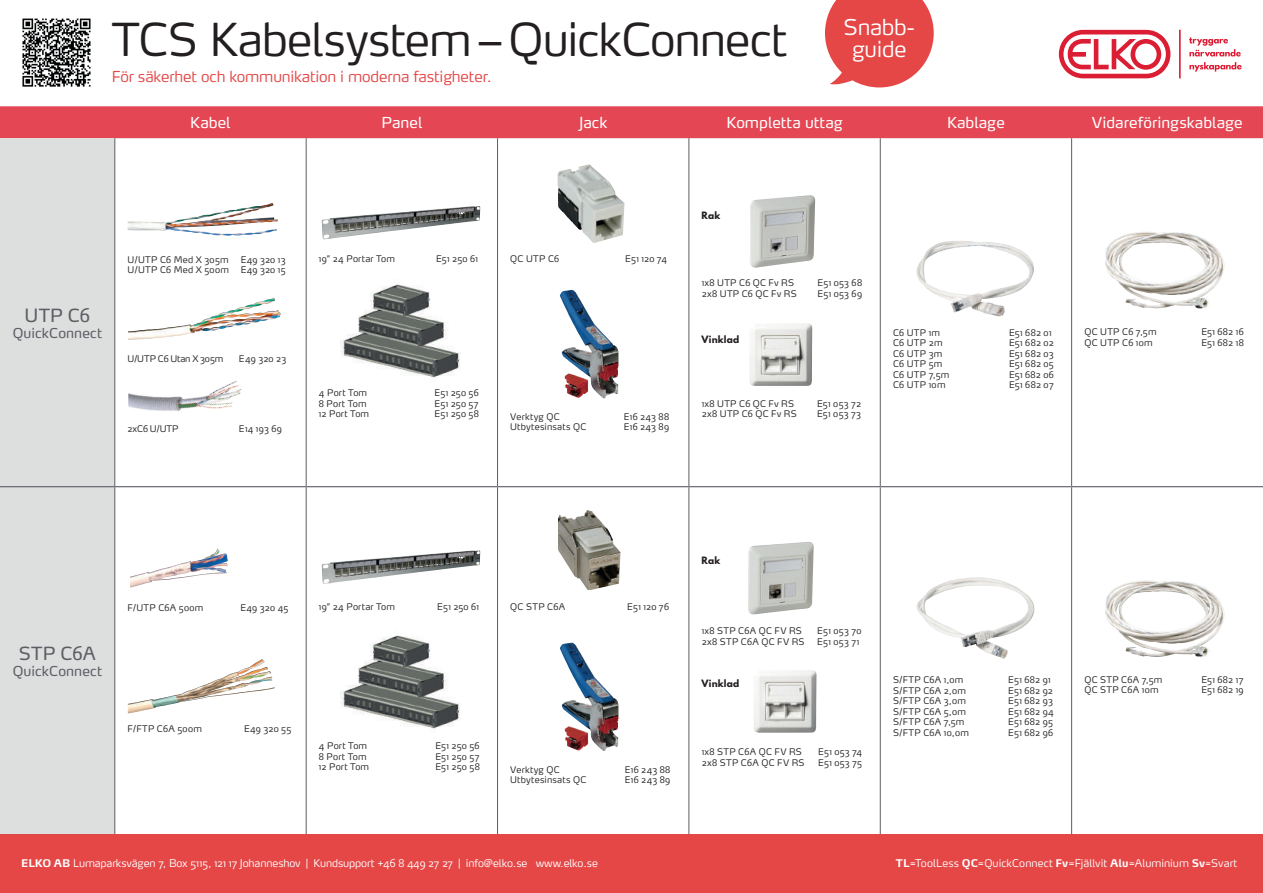
<style>
.page{position:relative;width:1263px;height:893px;background:#fff}
.page>*{position:absolute;margin:0;border:0;box-sizing:border-box;transform-origin:0 0}
.t1{font:300 45px "Max OT";letter-spacing:-.02em;color:#231f20}
.t2{font:300 21.6px/21.6px "Max OT";letter-spacing:-.01em;color:#fff;text-align:center}
.t3{font:18px "Max OT";letter-spacing:.01em;color:#5b5e63}
.t4{font:15px "Max OT";color:#fff}
.t5{font:300 15px "Max OT";letter-spacing:-.01em;color:#e54646}
.t6{font:13.5px "Max OT";letter-spacing:.01em;color:#5b5e63}
.t7{font:300 10.5px "Max OT";letter-spacing:-.01em;color:#fff}
.t8{font:300 9px/10.5px "Max OT";letter-spacing:.03em;color:#231f20}
.t9{font:700 9px "League Spartan";letter-spacing:.02em;color:#231f20}
.t10{font:300 9px "Max OT";letter-spacing:-.01em;color:#231f20}
.s1{font-weight:700}
</style>
<div class="page">
<div style="left:0;top:106px;width:1263px;height:32px;background:#e44653"></div>
<div style="left:0;top:138px;width:115px;height:696px;background:#dddede"></div>
<hr style="left:115px;top:138px;width:1px;height:348px;background:#5b5e63">
<hr style="left:306px;top:138px;width:1px;height:348px;background:#5b5e63">
<hr style="left:497px;top:138px;width:1px;height:348px;background:#5b5e63">
<hr style="left:689px;top:138px;width:1px;height:348px;background:#5b5e63">
<hr style="left:880px;top:138px;width:1px;height:348px;background:#5b5e63">
<hr style="left:1071px;top:138px;width:1px;height:348px;background:#5b5e63">
<hr style="left:115px;top:487px;width:1px;height:348px;background:#5b5e63">
<hr style="left:306px;top:487px;width:1px;height:348px;background:#5b5e63">
<hr style="left:497px;top:487px;width:1px;height:348px;background:#5b5e63">
<hr style="left:689px;top:487px;width:1px;height:348px;background:#5b5e63">
<hr style="left:880px;top:487px;width:1px;height:348px;background:#5b5e63">
<hr style="left:1071px;top:487px;width:1px;height:348px;background:#5b5e63">
<hr style="left:0;top:486px;width:115px;height:1px;background:#5b5e63">
<hr style="left:115px;top:486px;width:191px;height:1px;background:#5b5e63">
<hr style="left:306px;top:486px;width:191px;height:1px;background:#5b5e63">
<hr style="left:497px;top:486px;width:192px;height:1px;background:#5b5e63">
<hr style="left:689px;top:486px;width:191px;height:1px;background:#5b5e63">
<hr style="left:880px;top:486px;width:191px;height:1px;background:#5b5e63">
<hr style="left:1071px;top:486px;width:192px;height:1px;background:#5b5e63">
<div style="left:0;top:834px;width:1263px;height:59px;background:#e54646"></div>
<img style="left:22px;top:18px;width:69px;height:69px">
<svg style="left:1059px;top:30px;width:111px;height:48px"></svg>
<svg style="left:1189px;top:37px;width:52px;height:35px"></svg>
<hr style="left:1179px;top:30px;width:2px;height:48px;background:#dc1a32">
<svg style="left:825px;top:0;width:109px;height:87px"></svg>
<img style="left:558px;top:164px;width:67px;height:79px">
<img style="left:558px;top:510px;width:63px;height:80px">
<img style="left:560px;top:290px;width:58px;height:108px">
<img style="left:560px;top:642px;width:58px;height:109px">
<img style="left:750px;top:195px;width:65px;height:73px">
<img style="left:750px;top:323px;width:63px;height:63px">
<img style="left:748px;top:542px;width:66px;height:73px">
<img style="left:754px;top:670px;width:63px;height:63px">
<img style="left:128px;top:660px;width:133px;height:53px">
<img style="left:133px;top:549px;width:85px;height:27px">
<img style="left:322px;top:550px;width:158px;height:34px">
<img style="left:322px;top:206px;width:158px;height:33px">
<img style="left:340px;top:635px;width:120px;height:95px">
<img style="left:340px;top:284px;width:120px;height:95px">
<img style="left:916px;top:241px;width:118px;height:75px">
<img style="left:1105px;top:232px;width:120px;height:77px">
<img style="left:916px;top:577px;width:119px;height:82px">
<img style="left:128px;top:203px;width:150px;height:33px">
<img style="left:128px;top:298px;width:151px;height:34px">
<img style="left:128px;top:332px;width:114px;height:79px">
<img style="left:1105px;top:580px;width:120px;height:77px">
<h1 class="t1" style="left:112px;top:10px;width:677px">TCS Kabelsystem–QuickConnect</h1>
<h3 class="t5" style="left:112px;top:67px;width:382px">För säkerhet och kommunikation i moderna fastigheter.</h3>
<h2 class="t2" style="left:843px;top:16px;width:73px">Snabb&shy;guide</h2>
<h3 class="t4" style="left:190px;top:113px;width:42px">Kabel</h3>
<h3 class="t4" style="left:381px;top:113px;width:43px">Panel</h3>
<h3 class="t4" style="left:579px;top:113px;width:30px">Jack</h3>
<h3 class="t4" style="left:726px;top:113px;width:118px">Kompletta uttag</h3>
<h3 class="t4" style="left:947px;top:113px;width:59px">Kablage</h3>
<h3 class="t4" style="left:1092px;top:113px;width:152px">Vidareföringskablage</h3>
<h3 class="t3" style="left:25px;top:304px;width:67px">UTP C6</h3>
<h3 class="t6" style="left:13px;top:324px;width:91px">QuickConnect</h3>
<p class="t8" style="left:128px;top:254px;width:103px">U/UTP C6 Med X 305m<br>U/UTP C6 Med X 500m</p>
<p class="t8" style="left:241px;top:254px;width:46px">E49 320 13<br>E49 320 15</p>
<p class="t10" style="left:128px;top:353px;width:97px">U/UTP C6 Utan X 305m</p>
<p class="t8" style="left:239px;top:353px;width:49px">E49 320 23</p>
<p class="t8" style="left:128px;top:423px;width:52px">2xC6 U/UTP</p>
<p class="t8" style="left:239px;top:423px;width:44px">E14 193 69</p>
<p class="t8" style="left:319px;top:253px;width:78px">19” 24 Portar Tom</p>
<p class="t8" style="left:436px;top:253px;width:43px">E51 250 61</p>
<p class="t8" style="left:510px;top:254px;width:50px">QC UTP C6</p>
<p class="t8" style="left:625px;top:254px;width:43px">E51 120 74</p>
<p class="t8" style="left:319px;top:388px;width:52px">4 Port Tom<br>8 Port Tom<br>12 Port Tom</p>
<p class="t8" style="left:435px;top:388px;width:46px;text-align:justify">E51 250 56<br>E51 250 57<br>E51 250 58</p>
<p class="t8" style="left:510px;top:411px;width:78px">Verktyg QC<br>Utbytesinsats QC</p>
<p class="t8" style="left:624px;top:411px;width:47px">E16 243 88<br>E16 243 89</p>
<p class="t9" style="left:702px;top:209px;width:20px">Rak</p>
<p class="t8" style="left:702px;top:278px;width:97px">1x8 UTP C6 QC Fv RS<br>2x8 UTP C6 QC Fv RS</p>
<p class="t8" style="left:817px;top:278px;width:46px">E51 053 68<br>E51 053 69</p>
<p class="t9" style="left:702px;top:332px;width:39px">Vinklad</p>
<p class="t8" style="left:702px;top:398px;width:97px">1x8 UTP C6 QC Fv RS<br>2x8 UTP C6 QC Fv RS</p>
<p class="t8" style="left:817px;top:398px;width:46px">E51 053 72<br>E51 053 73</p>
<p class="t8" style="left:893px;top:327px;width:58px">C6 UTP 1m<br>C6 UTP 2m<br>C6 UTP 3m<br>C6 UTP 5m<br>C6 UTP 7,5m<br>C6 UTP 10m</p>
<p class="t8" style="left:1009px;top:327px;width:46px">E51 682 01<br>E51 682 02<br>E51 682 03<br>E51 682 05<br>E51 682 06<br>E51 682 07</p>
<p class="t8" style="left:1084px;top:326px;width:74px">QC UTP C6 7,5m<br>QC UTP C6 10m</p>
<p class="t8" style="left:1201px;top:326px;width:44px">E51 682 16<br>E51 682 18</p>
<h3 class="t3" style="left:19px;top:642px;width:78px">STP C6A</h3>
<h3 class="t6" style="left:13px;top:662px;width:91px">QuickConnect</h3>
<p class="t8" style="left:128px;top:602px;width:77px">F/UTP C6A 500m</p>
<p class="t8" style="left:240px;top:602px;width:49px">E49 320 45</p>
<p class="t8" style="left:319px;top:602px;width:78px">19” 24 Portar Tom</p>
<p class="t8" style="left:437px;top:602px;width:43px">E51 250 61</p>
<p class="t8" style="left:128px;top:724px;width:76px">F/FTP C6A 500m</p>
<p class="t8" style="left:244px;top:724px;width:49px">E49 320 55</p>
<p class="t8" style="left:319px;top:741px;width:52px">4 Port Tom<br>8 Port Tom<br>12 Port Tom</p>
<p class="t8" style="left:435px;top:741px;width:46px;text-align:justify">E51 250 56<br>E51 250 57<br>E51 250 58</p>
<p class="t8" style="left:510px;top:602px;width:56px">QC STP C6A</p>
<p class="t8" style="left:627px;top:602px;width:43px">E51 120 76</p>
<p class="t8" style="left:510px;top:764px;width:78px">Verktyg QC<br>Utbytesinsats QC</p>
<p class="t8" style="left:625px;top:764px;width:47px">E16 243 88<br>E16 243 89</p>
<p class="t9" style="left:702px;top:553px;width:20px">Rak</p>
<p class="t8" style="left:702px;top:625px;width:104px">1x8 STP C6A QC FV RS<br>2x8 STP C6A QC FV RS</p>
<p class="t8" style="left:817px;top:625px;width:46px">E51 053 70<br>E51 053 71</p>
<p class="t9" style="left:702px;top:676px;width:39px">Vinklad</p>
<p class="t8" style="left:893px;top:675px;width:77px">S/FTP C6A 1,0m<br>S/FTP C6A 2,0m<br>S/FTP C6A 3,0m<br>S/FTP C6A 5,0m<br>S/FTP C6A 7,5m<br>S/FTP C6A 10,0m</p>
<p class="t8" style="left:1008px;top:675px;width:47px">E51 682 91<br>E51 682 92<br>E51 682 93<br>E51 682 94<br>E51 682 95<br>E51 682 96</p>
<p class="t8" style="left:1084px;top:674px;width:80px">QC STP C6A 7,5m<br>QC STP C6A 10m</p>
<p class="t8" style="left:1201px;top:674px;width:44px">E51 682 17<br>E51 682 19</p>
<p class="t8" style="left:702px;top:746px;width:104px">1x8 STP C6A QC FV RS<br>2x8 STP C6A QC FV RS</p>
<p class="t8" style="left:818px;top:746px;width:46px">E51 053 74<br>E51 053 75</p>
<p class="t7" style="left:21px;top:856px;width:578px"><span class="s1">ELKO AB</span> Lumaparksvägen 7, Box 5115, 121 17 Johanneshov | Kundsupport +46 8 449 27 27 | info@elko.se www.elko.se</p>
<p class="t7" style="left:896px;top:856px;width:343px"><span class="s1">TL</span>=ToolLess <span class="s1">QC</span>=QuickConnect <span class="s1">Fv</span>=Fjällvit <span class="s1">Alu</span>=Aluminium <span class="s1">Sv</span>=Svart</p>
</div>
